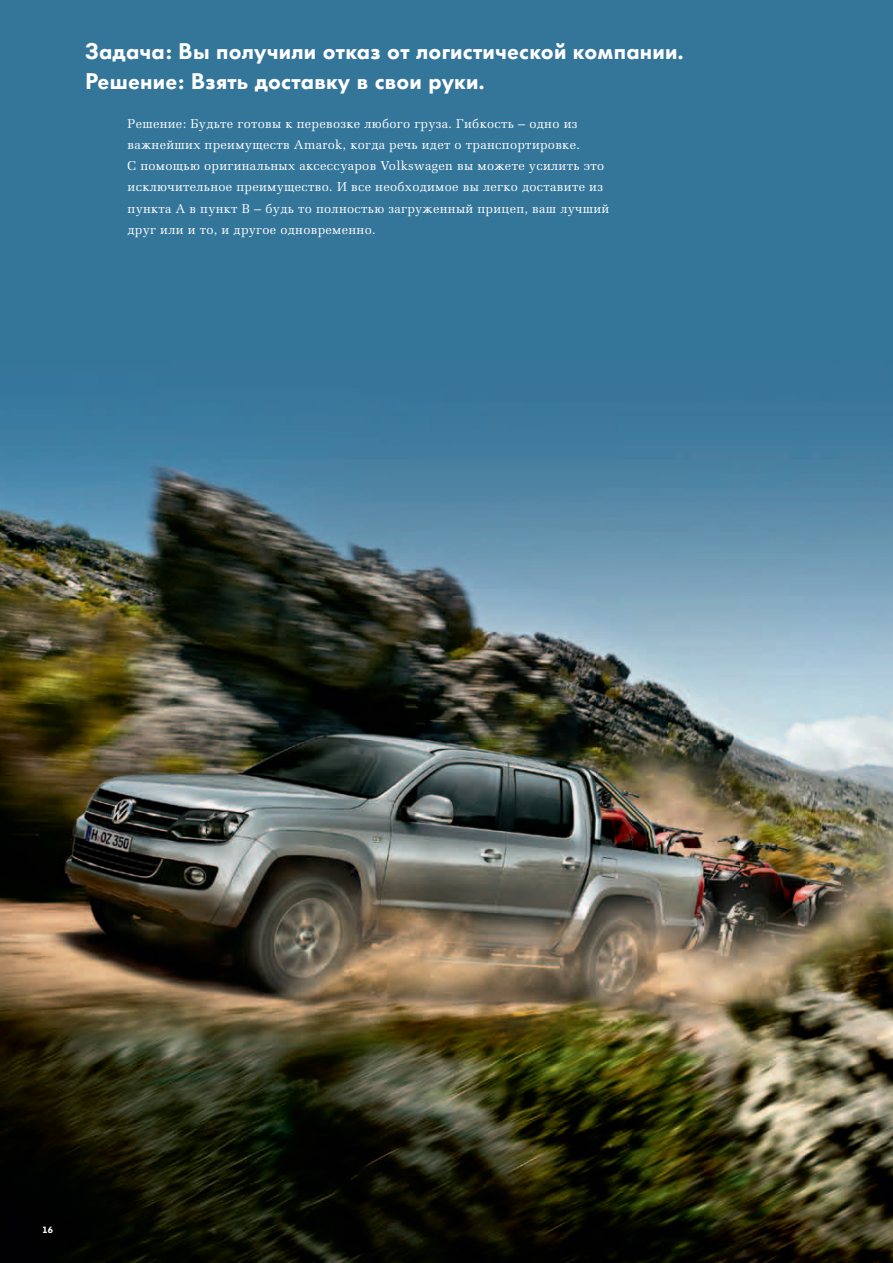
<style>
.page{position:relative;width:893px;height:1263px;background:#fff}
.page>*{position:absolute;margin:0;border:0;box-sizing:border-box;transform-origin:0 0}
.t1{font:900 22.5px/29.7px "VW Headline OT";letter-spacing:.01em;color:#fff}
.t2{font:12.75px/21.3px "AG Melanie";letter-spacing:.025em;color:#fff}
.t3{font:900 9px "VW Headline OT";color:#fff}
</style>
<div class="page">
<img style="left:0;top:0;width:893px;height:1263px">
<h1 class="t1" style="left:85px;top:36px;width:600px">Задача: Вы получили отказ от логистической компании.<br>Решение: Взять доставку в свои руки.</h1>
<p class="t2" style="left:128px;top:113px;width:483px">Решение: Будьте готовы к перевозке любого груза. Гибкость – одно из важнейших преимуществ Amarok, когда речь идет о транспортировке.<br>С помощью оригинальных аксессуаров Volkswagen вы можете усилить это исключительное преимущество. И все необходимое вы легко доставите из пункта А в пункт В – будь то полностью загруженный прицеп, ваш лучший друг или и то, и другое одновременно.</p>
<p class="t3" style="left:43px;top:1224px;width:12px">16</p>
</div>
